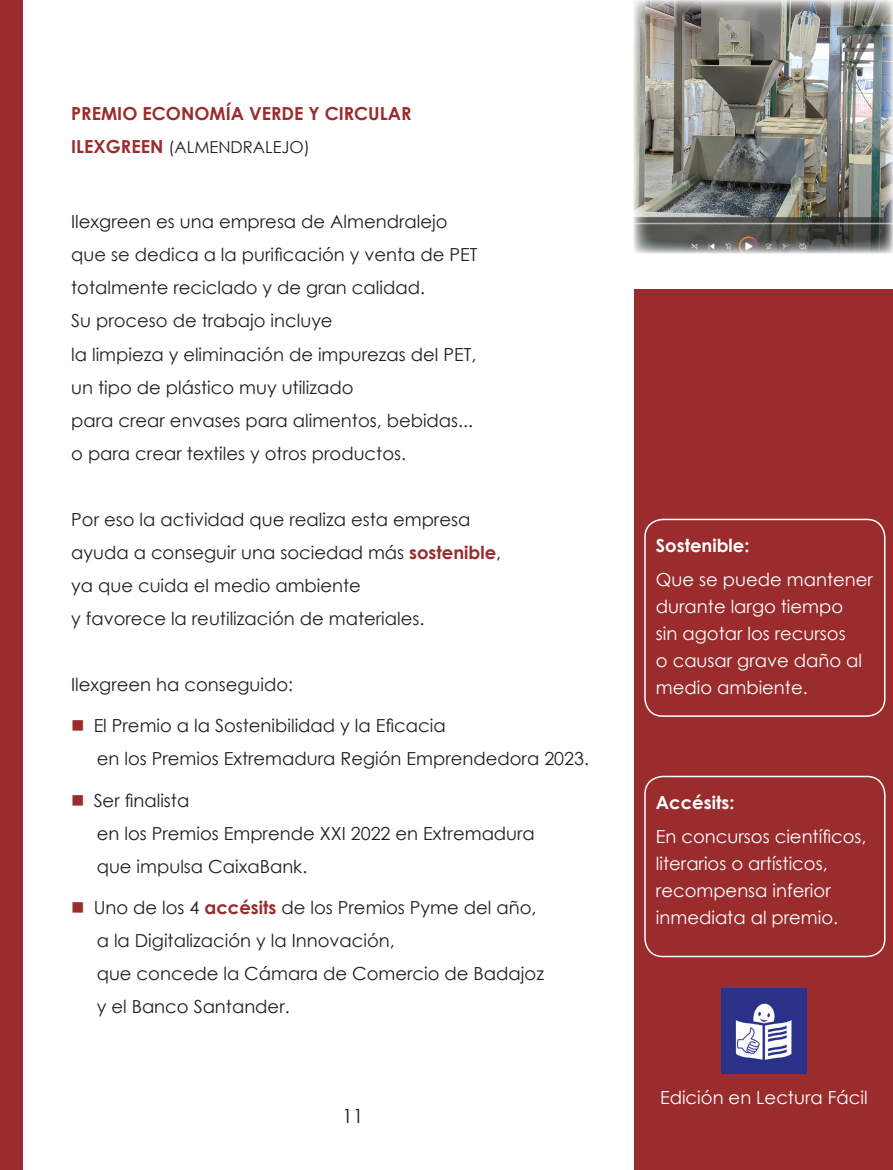
<style>
.page{position:relative;width:893px;height:1170px;background:#fff}
.page>*{position:absolute;margin:0;border:0;box-sizing:border-box;transform-origin:0 0}
.t1{font:19.5px "Century Gothic";color:#231f20}
.t2{font:18px/33px "Century Gothic";color:#231f20}
.t3{font:18px/27px "Century Gothic";color:#fff}
.t4{font:700 18px/33px "Century Gothic";color:#9a2c2d}
.t5{font:700 18px "Century Gothic";color:#fff}
.t6{font:16.5px "Century Gothic";color:#231f20}
.s1{font-weight:700;color:#9a2c2d}
</style>
<div class="page">
<div style="left:635px;top:289px;width:258px;height:880px;background:#9a2c2d"></div>
<div style="left:0;top:0;width:22px;height:1169px;background:#9a2c2d"></div>
<img style="left:721px;top:988px;width:85px;height:85px">
<div style="left:644px;top:518px;width:241px;height:198px;border:2px solid #fff;border-radius:18px"></div>
<div style="left:644px;top:775px;width:241px;height:182px;border:2px solid #fff;border-radius:18px"></div>
<img style="left:634px;top:0;width:259px;height:253px">
<p class="t4" style="left:71px;top:96px;width:342px">Premio Economía Verde y Circular<br>ILEXGREEN</p>
<p class="t6" style="left:168px;top:135px;width:143px">(ALMENDRALEJO)</p>
<p class="t2" style="left:71px;top:205px;width:408px">Ilexgreen es una empresa de Almendralejo que se dedica a la purificación y venta de PET totalmente reciclado y de gran calidad.<br>Su proceso de trabajo incluye<br>la limpieza y eliminación de impurezas del PET, un tipo de plástico muy utilizado<br>para crear envases para alimentos, bebidas... o para crear textiles y otros productos.</p>
<p class="t2" style="left:71px;top:502px;width:432px">Por eso la actividad que realiza esta empresa ayuda a conseguir una sociedad más <span class="s1">sostenible</span>, ya que cuida el medio ambiente<br>y favorece la reutilización de materiales.</p>
<p class="t2" style="left:71px;top:667px;width:224px">Ilexgreen ha conseguido:</p>
<p class="t2" style="left:94px;top:709px;width:497px">El Premio a la Sostenibilidad y la Eficacia<br>en los Premios Extremadura Región Emprendedora 2023.</p>
<p class="t2" style="left:94px;top:783px;width:443px">Ser finalista<br>en los Premios Emprende XXI 2022 en Extremadura que impulsa CaixaBank.</p>
<p class="t2" style="left:94px;top:891px;width:452px">Uno de los 4 <span class="s1">accésits</span> de los Premios Pyme del año, a la Digitalización y la Innovación,<br>que concede la Cámara de Comercio de Badajoz y el Banco Santander.</p>
<p class="t1" style="left:342px;top:1102px;width:23px">11</p>
<p class="t5" style="left:656px;top:531px;width:95px">Sostenible:</p>
<p class="t3" style="left:656px;top:566px;width:218px">Que se puede mantener durante largo tiempo<br>sin agotar los recursos<br>o causar grave daño al medio ambiente.</p>
<p class="t5" style="left:656px;top:788px;width:80px">Accésits:</p>
<p class="t3" style="left:656px;top:822px;width:212px">En concursos científicos, literarios o artísticos, recompensa inferior inmediata al premio.</p>
<p class="t3" style="left:660px;top:1083px;width:209px">Edición en Lectura Fácil</p>
</div>
